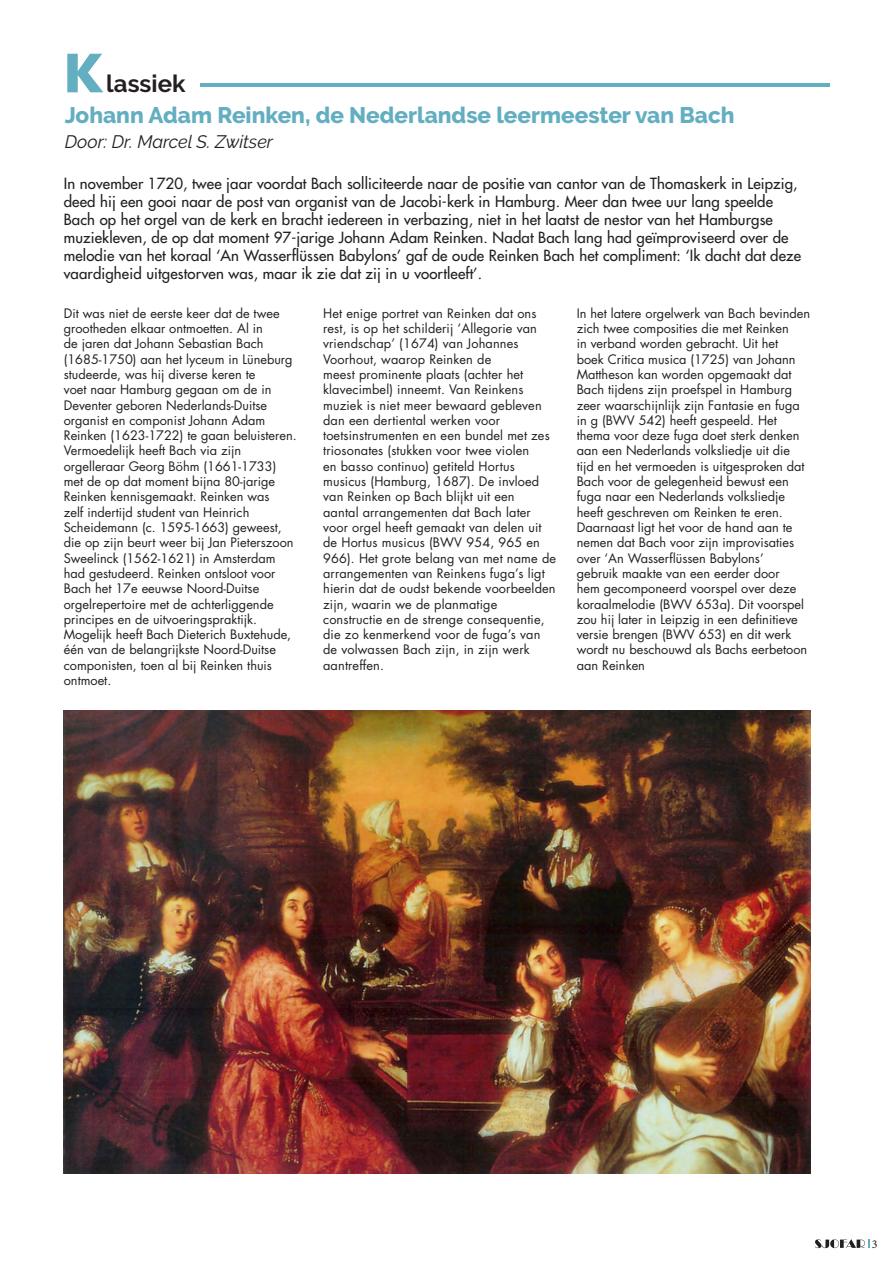
<style>
.page{position:relative;width:893px;height:1263px;background:#fff}
.page>*{position:absolute;margin:0;border:0;box-sizing:border-box;transform-origin:0 0}
.t1{font:700 54px "Futura";color:#63aec1}
.t2{font:700 24px "Raleway";color:#231f20}
.t3{font:800 22.5px "Raleway";color:#63aec1}
.t4{font:italic 18px "Raleway";color:#231f20}
.t5{font:500 15px/18px "Futura Std";letter-spacing:.01em;color:#231f20}
.t6{font:12.75px/15.3px "Futura Std";color:#231f20}
.t7{font:12px "Minion Pro";color:#231f20}
</style>
<div class="page">
<svg style="left:815px;top:1239px;width:55px;height:9px"></svg>
<hr style="left:200px;top:83px;width:629px;height:3px;background:#63aec1">
<img style="left:64px;top:710px;width:747px;height:464px">
<p class="t1" style="left:63px;top:34px;width:41px">K</p>
<p class="t2" style="left:106px;top:70px;width:81px">lassiek</p>
<p class="t3" style="left:65px;top:102px;width:671px">Johann Adam Reinken, de Nederlandse leermeester van Bach</p>
<p class="t4" style="left:65px;top:131px;width:210px">Door: Dr. Marcel S. Zwitser</p>
<p class="t5" style="left:64px;top:174px;width:739px">In november 1720, twee jaar voordat Bach solliciteerde naar de positie van cantor van de Thomaskerk in Leipzig, deed hij een gooi naar de post van organist van de Jacobi-kerk in Hamburg. Meer dan twee uur lang speelde Bach op het orgel van de kerk en bracht iedereen in verbazing, niet in het laatst de nestor van het Hamburgse muziekleven, de op dat moment 97-jarige Johann Adam Reinken. Nadat Bach lang had geïmproviseerd over de melodie van het koraal ‘An Wasserflüssen Babylons’ gaf de oude Reinken Bach het compliment: ‘Ik dacht dat deze vaardigheid uitgestorven was, maar ik zie dat zij in u voortleeft’.</p>
<p class="t6" style="left:64px;top:306px;width:235px">Dit was niet de eerste keer dat de twee grootheden elkaar ontmoetten. Al in<br>de jaren dat Johann Sebastian Bach (1685-1750) aan het lyceum in Lüneburg studeerde, was hij diverse keren te<br>voet naar Hamburg gegaan om de in Deventer geboren Nederlands-Duitse organist en componist Johann Adam Reinken (1623-1722) te gaan beluisteren.<br>Vermoedelijk heeft Bach via zijn orgelleraar Georg Böhm (1661-1733) met de op dat moment bijna 80-jarige Reinken kennisgemaakt. Reinken was<br>zelf indertijd student van Heinrich Scheidemann (c. 1595-1663) geweest, die op zijn beurt weer bij Jan Pieterszoon Sweelinck (1562-1621) in Amsterdam had gestudeerd. Reinken ontsloot voor Bach het 17e eeuwse Noord-Duitse orgelrepertoire met de achterliggende principes en de uitvoeringspraktijk.<br>Mogelijk heeft Bach Dieterich Buxtehude, één van de belangrijkste Noord-Duitse componisten, toen al bij Reinken thuis ontmoet.</p>
<p class="t6" style="left:577px;top:306px;width:235px">In het latere orgelwerk van Bach bevinden zich twee composities die met Reinken<br>in verband worden gebracht. Uit het<br>boek Critica musica (1725) van Johann Mattheson kan worden opgemaakt dat Bach tijdens zijn proefspel in Hamburg zeer waarschijnlijk zijn Fantasie en fuga in g (BWV 542) heeft gespeeld. Het thema voor deze fuga doet sterk denken aan een Nederlands volksliedje uit die tijd en het vermoeden is uitgesproken dat Bach voor de gelegenheid bewust een fuga naar een Nederlands volksliedje heeft geschreven om Reinken te eren.<br>Daarnaast ligt het voor de hand aan te nemen dat Bach voor zijn improvisaties over ‘An Wasserflüssen Babylons’<br>gebruik maakte van een eerder door<br>hem gecomponeerd voorspel over deze koraalmelodie (BWV 653a). Dit voorspel zou hij later in Leipzig in een definitieve versie brengen (BWV 653) en dit werk wordt nu beschouwd als Bachs eerbetoon aan Reinken</p>
<p class="t6" style="left:323px;top:306px;width:234px">Het enige portret van Reinken dat ons rest, is op het schilderij ‘Allegorie van vriendschap’ (1674) van Johannes Voorhout, waarop Reinken de<br>meest prominente plaats (achter het klavecimbel) inneemt. Van Reinkens muziek is niet meer bewaard gebleven dan een dertiental werken voor toetsinstrumenten en een bundel met zes triosonates (stukken voor twee violen<br>en basso continuo) getiteld Hortus musicus (Hamburg, 1687). De invloed van Reinken op Bach blijkt uit een<br>aantal arrangementen dat Bach later voor orgel heeft gemaakt van delen uit de Hortus musicus (BWV 954, 965 en 966). Het grote belang van met name de arrangementen van Reinkens fuga’s ligt hierin dat de oudst bekende voorbeelden zijn, waarin we de planmatige constructie en de strenge consequentie, die zo kenmerkend voor de fuga’s van de volwassen Bach zijn, in zijn werk aantreffen.</p>
<p class="t7" style="left:872px;top:1236px;width:7px">3</p>
</div>
